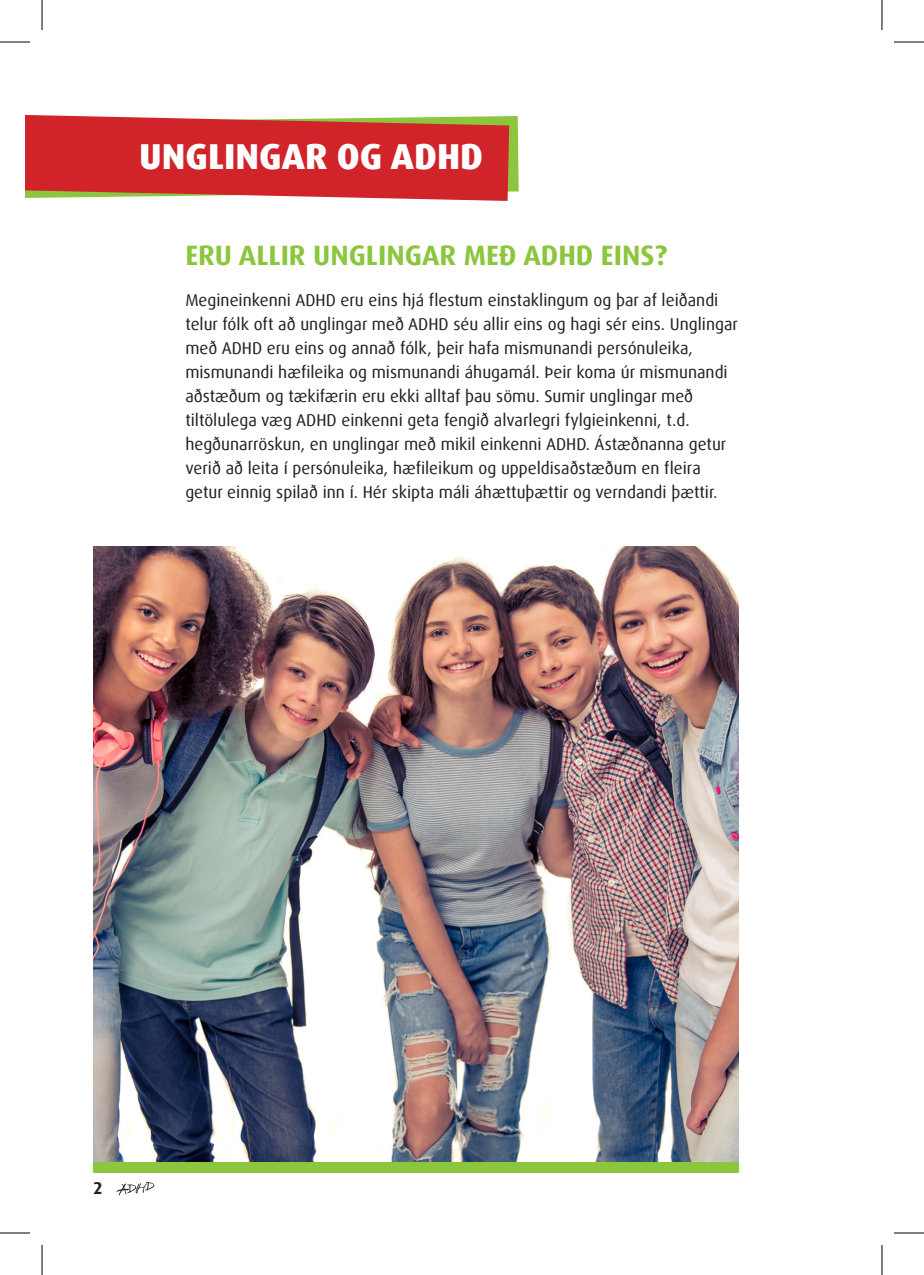
<style>
.page{position:relative;width:924px;height:1275px;background:#fff}
.page>*{position:absolute;margin:0;border:0;box-sizing:border-box;transform-origin:0 0}
.Fyrirsögn{font:800 36px "Dax Offc Pro";color:#fff}
.Fyrirsögn-2{font:700 28px "Dax Offc Pro";color:#8bc63e}
.Meginmál{font:17px/24px "Dax Offc Pro";color:#231f20}
.t1{font:700 17px "Dax Offc Pro";color:#231f20}
</style>
<div class="page">
<svg style="left:116px;top:1182px;width:39px;height:13px"></svg>
<img style="left:93px;top:546px;width:645px;height:616px">
<div style="left:93px;top:1162px;width:645px;height:11px;background:#8bc63e"></div>
<svg style="left:25px;top:115px;width:493px;height:86px;background:#cf3d3b"></svg>
<hr style="left:0;top:42px;width:30px;height:1px;background:#000">
<hr style="left:893px;top:42px;width:30px;height:1px;background:#000">
<hr style="left:0;top:1232px;width:30px;height:1px;background:#000">
<hr style="left:893px;top:1232px;width:30px;height:1px;background:#000">
<hr style="left:42px;top:0;width:1px;height:30px;background:#000">
<hr style="left:42px;top:1245px;width:1px;height:30px;background:#000">
<hr style="left:881px;top:0;width:1px;height:30px;background:#000">
<hr style="left:881px;top:1245px;width:1px;height:30px;background:#000">
<p class="Fyrirsögn" style="left:139px;top:133px;width:345px">UNGLINGAR OG ADHD</p>
<p class="Fyrirsögn-2" style="left:185px;top:237px;width:483px">ERU ALLIR UNGLINGAR MEÐ ADHD EINS?</p>
<p class="Meginmál" style="left:185px;top:288px;width:554px">Megineinkenni ADHD eru eins hjá flestum einstaklingum og þar af leiðandi telur fólk oft að unglingar með ADHD séu allir eins og hagi sér eins. Unglingar með ADHD eru eins og annað fólk, þeir hafa mismunandi persónuleika, mismunandi hæfileika og mismunandi áhugamál. Þeir koma úr mismunandi aðstæðum og tækifærin eru ekki alltaf þau sömu. Sumir unglingar með tiltölulega væg ADHD einkenni geta fengið alvarlegri fylgieinkenni, t.d. hegðunarröskun, en unglingar með mikil einkenni ADHD. Ástæðnanna getur verið að leita í persónuleika, hæfileikum og uppeldisaðstæðum en fleira getur einnig spilað inn í. Hér skipta máli áhættuþættir og verndandi þættir.</p>
<p class="t1" style="left:93px;top:1177px;width:11px">2</p>
</div>
